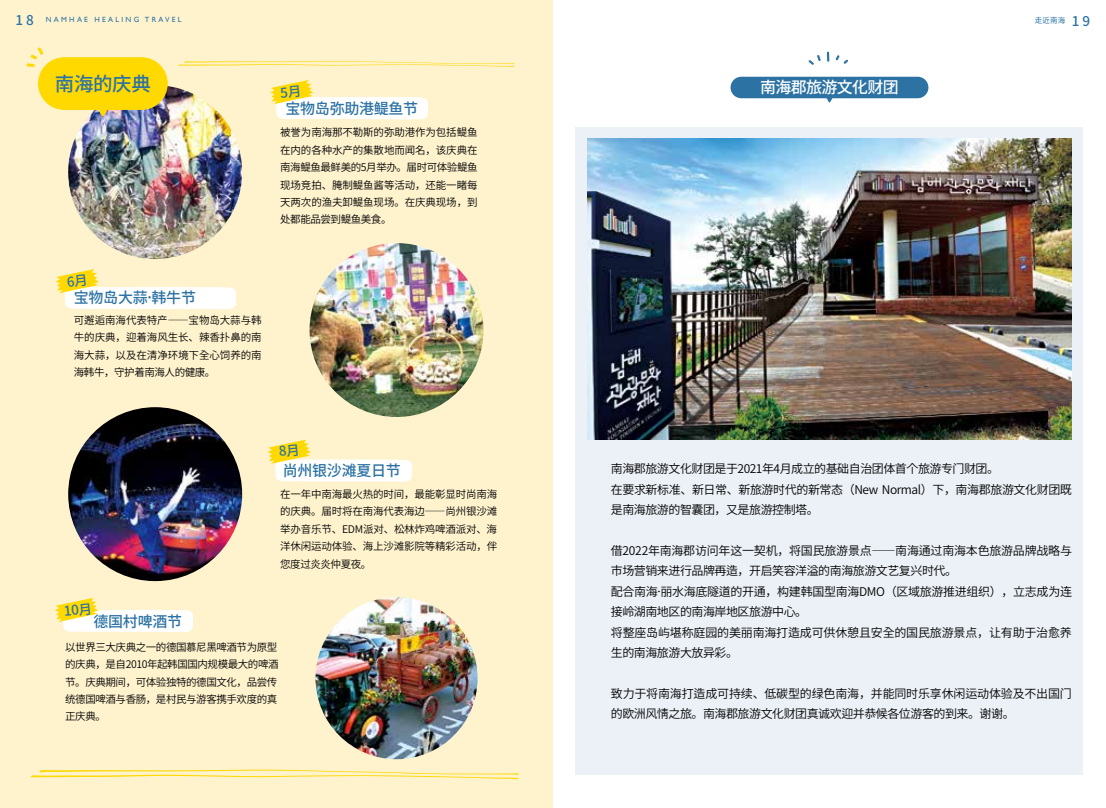
<style>
.page{position:relative;width:1106px;height:808px;background:#fff}
.page>*{position:absolute;margin:0;border:0;box-sizing:border-box;transform-origin:0 0}
.t1{font:500 19.5px "Noto Sans CJ Kkr";letter-spacing:-.02em;color:#2c72a3}
.t2{font:500 16.05px "Noto Sans CJ Kkr";letter-spacing:-.04em;color:#fff}
.t3{font:500 15px "Noto Sans CJ Kkr";letter-spacing:-.02em;color:#2c72a3}
.t4{font:600 12px/20.4px "Noto Sans CJ Kkr";letter-spacing:-.035em;color:#000}
.t5{font:600 12px/20.4px "Noto Sans CJ Kkr";letter-spacing:-.015em;color:#000}
.t6{font:600 10.5px/17.4px "Noto Sans CJ Kkr";letter-spacing:-.02em;color:#000;text-align:justify}
.t7{font:7.5px "Gill Sans";letter-spacing:.3em;color:#2c72a3}
.t8{font:7.5px "Noto Sans CJ Kkr";color:#2c72a3}
.s1{font-family:"Noto Sans CJ Kkr";font-weight:500;font-size:13.5px}
.s2{font-weight:500;font-size:13.5px}
</style>
<div class="page">
<div style="left:576px;top:127px;width:507px;height:647px;background:#ecf1f7"></div>
<div style="left:0;top:0;width:553px;height:808px;background:#fff3ce"></div>
<div style="left:730px;top:77px;width:198px;height:21px;background:#2c72a3;border-radius:11px"></div>
<svg style="left:826px;top:98px;width:6px;height:5px"></svg>
<svg style="left:827px;top:51px;width:2px;height:11px"></svg>
<svg style="left:808px;top:55px;width:13px;height:10px"></svg>
<svg style="left:835px;top:55px;width:13px;height:9px"></svg>
<img style="left:587px;top:139px;width:484px;height:300px">
<img style="left:68px;top:85px;width:174px;height:174px;border-radius:87px">
<img style="left:309px;top:243px;width:174px;height:174px;border-radius:87px">
<img style="left:68px;top:407px;width:174px;height:174px;border-radius:87px">
<img style="left:315px;top:597px;width:162px;height:162px;border-radius:81px">
<svg style="left:97px;top:110px;width:12px;height:6px"></svg>
<div style="left:38px;top:57px;width:130px;height:53px;background:#ffd900;border-radius:26px"></div>
<svg style="left:178px;top:61px;width:337px;height:6px"></svg>
<svg style="left:31px;top:769px;width:488px;height:10px"></svg>
<svg style="left:27px;top:47px;width:16px;height:20px"></svg>
<svg style="left:270px;top:80px;width:158px;height:39px"></svg>
<svg style="left:55px;top:269px;width:181px;height:40px"></svg>
<svg style="left:267px;top:440px;width:145px;height:42px"></svg>
<svg style="left:55px;top:598px;width:138px;height:34px"></svg>
<p class="t7" style="left:16px;top:16px;width:167px"><span class="s1">18</span> NAMHAE HEALING TRAVEL</p>
<p class="t8" style="left:1034px;top:16px;width:57px">走近南海 <span class="s2">1 9</span></p>
<h1 class="t1" style="left:55px;top:73px;width:97px">南海的庆典</h1>
<h3 class="t3" style="left:285px;top:100px;width:134px">宝物岛弥助港鳀鱼节</h3>
<p class="t6" style="left:280px;top:124px;width:199px">被誉为南海那不勒斯的弥助港作为包括鳀鱼在内的各种水产的集散地而闻名，该庆典在南海鳀鱼最鲜美的5月举办。届时可体验鳀鱼现场竞拍、腌制鳀鱼酱等活动，还能一睹每天两次的渔夫卸鳀鱼现场。在庆典现场，到处都能品尝到鳀鱼美食。</p>
<h3 class="t3" style="left:74px;top:289px;width:124px">宝物岛大蒜·韩牛节</h3>
<p class="t6" style="left:74px;top:312px;width:189px">可邂逅南海代表特产——宝物岛大蒜与韩牛的庆典，迎着海风生长、辣香扑鼻的南海大蒜，以及在清净环境下全心饲养的南海韩牛，守护着南海人的健康。</p>
<h3 class="t3" style="left:94px;top:613px;width:90px">德国村啤酒节</h3>
<h3 class="t3" style="left:283px;top:462px;width:119px">尚州银沙滩夏日节</h3>
<p class="t6" style="left:280px;top:486px;width:218px">在一年中南海最火热的时间，最能彰显时尚南海的庆典。届时将在南海代表海边——尚州银沙滩举办音乐节、EDM派对、松林炸鸡啤酒派对、海洋休闲运动体验、海上沙滩影院等精彩活动，伴您度过炎炎仲夏夜。</p>
<p class="t6" style="left:65px;top:638px;width:215px">以世界三大庆典之一的德国慕尼黑啤酒节为原型的庆典，是自2010年起韩国国内规模最大的啤酒节。庆典期间，可体验独特的德国文化，品尝传统德国啤酒与香肠，是村民与游客携手欢度的真正庆典。</p>
<h2 class="t2" style="left:760px;top:78px;width:140px">南海郡旅游文化财团</h2>
<p class="t4" style="left:611px;top:459px;width:462px">南海郡旅游文化财团是于2021年4月成立的基础自治团体首个旅游专门财团。<br>在要求新标准、新日常、新旅游时代的新常态（New Normal）下，南海郡旅游文化财团既是南海旅游的智囊团，又是旅游控制塔。</p>
<p class="t4" style="left:611px;top:541px;width:462px">借2022年南海郡访问年这一契机，将国民旅游景点——南海通过南海本色旅游品牌战略与市场营销来进行品牌再造，开启笑容洋溢的南海旅游文艺复兴时代。<br>配合南海·丽水海底隧道的开通，构建韩国型南海DMO（区域旅游推进组织），立志成为连接岭湖南地区的南海岸地区旅游中心。<br>将整座岛屿堪称庭园的美丽南海打造成可供休憩且安全的国民旅游景点，让有助于治愈养生的南海旅游大放异彩。</p>
<p class="t5" style="left:611px;top:683px;width:462px">致力于将南海打造成可持续、低碳型的绿色南海，并能同时乐享休闲运动体验及不出国门的欧洲风情之旅。南海郡旅游文化财团真诚欢迎并恭候各位游客的到来。谢谢。</p>
</div>
